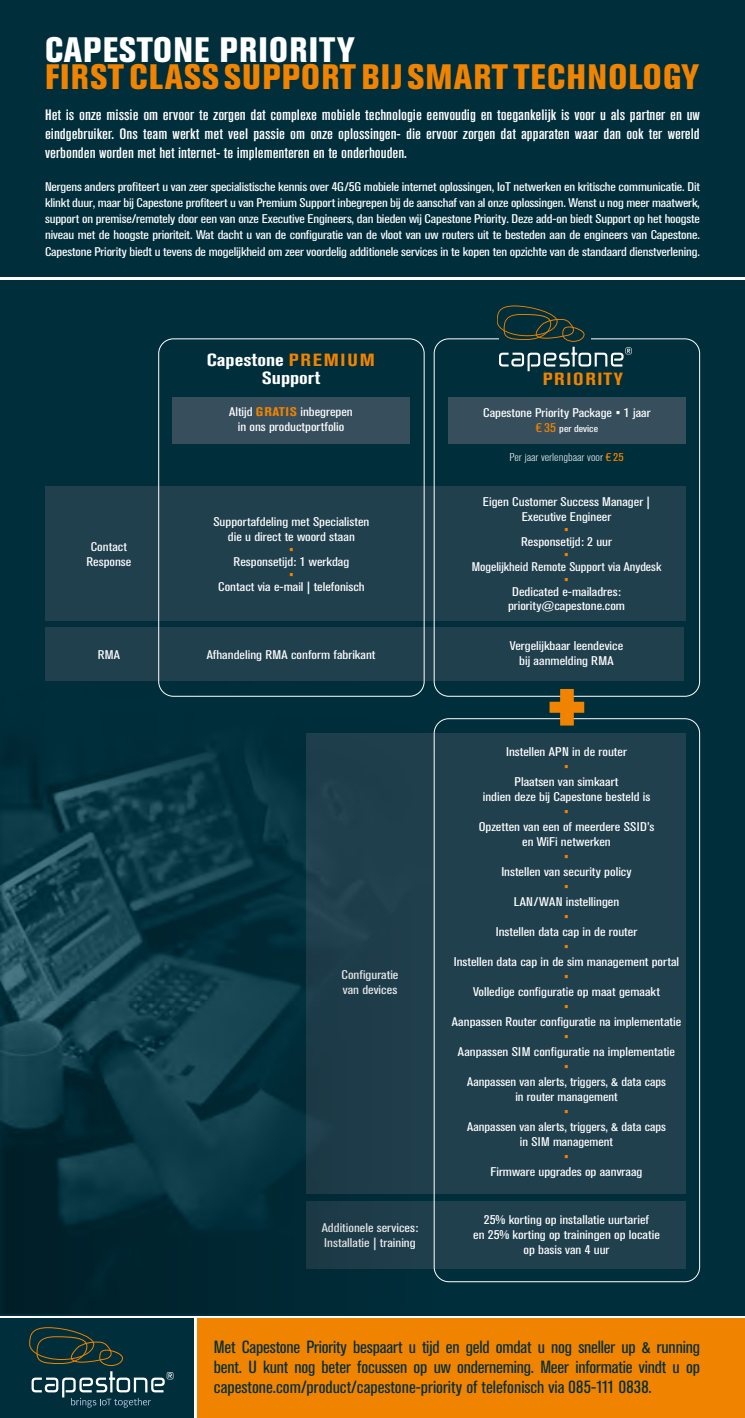
<style>
.page{position:relative;width:745px;height:1418px;background:#fff}
.page>*{position:absolute;margin:0;border:0;box-sizing:border-box;transform-origin:0 0}
.t1{font:800 condensed 87.5px "Akzidenz Grotesk Std";color:#f08300}
.t2{font:800 condensed 35px "Akzidenz Grotesk Std";letter-spacing:.035em;color:#f08300}
.t3{font:800 condensed 35px "Akzidenz Grotesk Std";letter-spacing:.035em;color:#fff}
.t4{font:condensed 17.5px/20px "Akzidenz Grotesk Std";color:#002e3b;text-align:justify;scale:1.1 1}
.t5{font:700 condensed 17.5px/17.5px "Akzidenz Grotesk Std";color:#fff;text-align:center;scale:1.25 1}
.t6{font:700 condensed 17.5px "Akzidenz Grotesk Std";letter-spacing:.08em;color:#f08300;scale:1.25 1}
.t7{font:500 condensed 15px/18.8px "Akzidenz Grotesk Std";color:#fff;text-align:justify;scale:1.25 1}
.t8{font:condensed 12.5px/15px "Akzidenz Grotesk Std";color:#fff;text-align:center;scale:1.25 1}
.t9{font:condensed 12.5px/16.2px "Akzidenz Grotesk Std";color:#fff;text-align:justify;scale:1.23 1}
.t10{font:condensed 12.5px/15px "Akzidenz Grotesk Std";color:#fff;text-align:center;scale:1.22 1}
.t11{font:condensed 12.5px "Akzidenz Grotesk Std";color:#fff;scale:1.2 1}
.t12{font:condensed 12.5px "Akzidenz Grotesk Std";color:#f08300;scale:1.25 1}
.t13{font:300 condensed 11.25px "Akzidenz Grotesk Std";color:#fff;scale:1.25 1}
.t14{font:condensed 10px "Akzidenz Grotesk Std";color:#fff;scale:1.25 1}
.s1{color:#f08300}
.s2{font-weight:700;color:#f08300}
.s3{font-size:12.5px;color:#f08300}
.s4{font-weight:400;color:#f08300}
</style>
<div class="page">
<div style="left:0;top:280px;width:744px;height:1035px;background:#002e3b"></div>
<div style="left:400px;top:628px;width:57px;height:53px;background:#21404e"></div>
<div style="left:400px;top:486px;width:57px;height:135px;background:#21404e"></div>
<div style="left:45px;top:628px;width:128px;height:53px;background:#21404e"></div>
<div style="left:45px;top:486px;width:128px;height:135px;background:#21404e"></div>
<div style="left:0;top:0;width:744px;height:276px;background:#002e3b"></div>
<div style="left:0;top:1318px;width:193px;height:99px;background:#002e3b"></div>
<div style="left:197px;top:1318px;width:547px;height:99px;background:#f08300"></div>
<svg style="left:29px;top:1327px;width:94px;height:38px"></svg>
<svg style="left:32px;top:1371px;width:141px;height:36px"></svg>
<div style="left:448px;top:486px;width:237px;height:135px;background:#21404e"></div>
<div style="left:449px;top:628px;width:234px;height:53px;background:#21404e"></div>
<div style="left:306px;top:733px;width:379px;height:460px;background:#21404e"></div>
<div style="left:429px;top:1200px;width:256px;height:68px;background:#21404e"></div>
<div style="left:433px;top:338px;width:266px;height:358px;border:1px solid #fff;border-radius:15px"></div>
<div style="left:448px;top:397px;width:237px;height:47px;background:#374f5d"></div>
<svg style="left:496px;top:305px;width:135px;height:66px"></svg>
<div style="left:172px;top:628px;width:238px;height:53px;background:#21404e"></div>
<div style="left:172px;top:397px;width:238px;height:47px;background:#374f5d"></div>
<div style="left:172px;top:486px;width:238px;height:135px;background:#21404e"></div>
<img style="left:0;top:683px;width:431px;height:630px">
<h2 class="t3" style="left:45px;top:29px;width:311px">CAPESTONE PRIORITY</h2>
<h2 class="t2" style="left:45px;top:57px;width:655px">FIRST CLASS SUPPORT BIJ SMART TECHNOLOGY</h2>
<p class="t7" style="left:45px;top:106px;width:525px">Het is onze missie om ervoor te zorgen dat complexe mobiele technologie eenvoudig en toegankelijk is voor u als partner en uw eindgebruiker. Ons team werkt met veel passie om onze oplossingen- die ervoor zorgen dat apparaten waar dan ook ter wereld verbonden worden met het internet- te implementeren en te onderhouden.</p>
<p class="t9" style="left:45px;top:178px;width:533px">Nergens anders profiteert u van zeer specialistische kennis over 4G/5G mobiele internet oplossingen, IoT netwerken en kritische communicatie. Dit klinkt duur, maar bij Capestone profiteert u van Premium Support inbegrepen bij de aanschaf van al onze oplossingen. Wenst u nog meer maatwerk, support on premise/remotely door een van onze Executive Engineers, dan bieden wij Capestone Priority. Deze add-on biedt Support op het hoogste niveau met de hoogste prioriteit. Wat dacht u van de configuratie van de vloot van uw routers uit te besteden aan de engineers van Capestone.<br>Capestone Priority biedt u tevens de mogelijkheid om zeer voordelig additionele services in te kopen ten opzichte van de standaard dienstverlening.</p>
<p class="t8" style="left:86px;top:539px;width:37px">Contact<br>Response</p>
<p class="t8" style="left:98px;top:647px;width:19px">RMA</p>
<h3 class="t5" style="left:207px;top:351px;width:136px">Capestone <span class="s1">PREMIUM<br></span>Support</h3>
<p class="t8" style="left:229px;top:404px;width:100px">Altijd <span class="s2">GRATIS</span> inbegrepen in ons productportfolio</p>
<p class="t8" style="left:213px;top:514px;width:126px">Supportafdeling met Specialisten die u direct te woord staan</p>
<p class="t12" style="left:288px;top:542px;width:6px">•</p>
<p class="t8" style="left:233px;top:554px;width:94px">Responsetijd: 1 werkdag</p>
<p class="t12" style="left:288px;top:567px;width:6px">•</p>
<p class="t8" style="left:218px;top:579px;width:119px">Contact via e-mail | telefonisch</p>
<p class="t8" style="left:206px;top:647px;width:136px">Afhandeling RMA conform fabrikant</p>
<p class="t8" style="left:341px;top:967px;width:47px;text-align:left">Configuratie van devices</p>
<p class="t8" style="left:321px;top:1220px;width:79px;text-align:left">Additionele services:<br>Installatie | training</p>
<h3 class="t6" style="left:542px;top:369px;width:66px">PRIORITY</h3>
<p class="t8" style="left:483px;top:405px;width:135px">Capestone Priority Package • 1 jaar</p>
<p class="t14" style="left:535px;top:423px;width:51px"><span class="s3">€35</span> per device</p>
<p class="t13" style="left:509px;top:451px;width:93px">Per jaar verlengbaar voor <span class="s4">€25</span></p>
<p class="t8" style="left:482px;top:494px;width:135px">Eigen Customer Success Manager |<br>Executive Engineer</p>
<p class="t12" style="left:563px;top:522px;width:6px">•</p>
<p class="t8" style="left:520px;top:534px;width:74px">Responsetijd: 2 uur</p>
<p class="t12" style="left:563px;top:547px;width:6px">•</p>
<p class="t11" style="left:471px;top:560px;width:159px">Mogelijkheid Remote Support via Anydesk</p>
<p class="t12" style="left:563px;top:572px;width:6px">•</p>
<p class="t8" style="left:507px;top:585px;width:95px;line-height:13.8px">Dedicated e-mailadres: priority@capestone.com</p>
<p class="t8" style="left:509px;top:638px;width:92px">Vergelijkbaar leendevice bij aanmelding RMA</p>
<h1 class="t1" style="left:542px;top:652px;width:50px">+</h1>
<p class="t8" style="left:505px;top:744px;width:98px">Instellen APN in de router</p>
<p class="t12" style="left:563px;top:759px;width:6px">•</p>
<p class="t8" style="left:482px;top:774px;width:135px">Plaatsen van simkaart<br>indien deze bij Capestone besteld is</p>
<p class="t12" style="left:563px;top:804px;width:6px">•</p>
<p class="t8" style="left:478px;top:819px;width:142px">Opzetten van een of meerdere SSID’s en WiFi netwerken</p>
<p class="t12" style="left:563px;top:849px;width:6px">•</p>
<p class="t8" style="left:501px;top:864px;width:106px">Instellen van security policy</p>
<p class="t12" style="left:563px;top:879px;width:6px">•</p>
<p class="t8" style="left:513px;top:894px;width:86px">LAN/WAN instellingen</p>
<p class="t12" style="left:563px;top:909px;width:6px">•</p>
<p class="t8" style="left:495px;top:924px;width:115px">Instellen data cap in de router</p>
<p class="t12" style="left:563px;top:939px;width:6px">•</p>
<p class="t8" style="left:453px;top:954px;width:182px">Instellen data cap in de sim management portal</p>
<p class="t12" style="left:563px;top:969px;width:6px">•</p>
<p class="t8" style="left:472px;top:984px;width:151px">Volledige configuratie op maat gemaakt</p>
<p class="t12" style="left:563px;top:999px;width:6px">•</p>
<p class="t8" style="left:451px;top:1014px;width:185px">Aanpassen Router configuratie na implementatie</p>
<p class="t12" style="left:563px;top:1029px;width:6px">•</p>
<p class="t8" style="left:457px;top:1044px;width:175px">Aanpassen SIM configuratie na implementatie</p>
<p class="t12" style="left:563px;top:1059px;width:6px">•</p>
<p class="t10" style="left:466px;top:1074px;width:164px">Aanpassen van alerts, triggers, &amp; data caps in router management</p>
<p class="t12" style="left:563px;top:1104px;width:6px">•</p>
<p class="t10" style="left:466px;top:1119px;width:164px">Aanpassen van alerts, triggers, &amp; data caps in SIM management</p>
<p class="t12" style="left:563px;top:1149px;width:6px">•</p>
<p class="t8" style="left:490px;top:1164px;width:123px">Firmware upgrades op aanvraag</p>
<p class="t8" style="left:473px;top:1211px;width:151px">25% korting op installatie uurtarief<br>en 25% korting op trainingen op locatie op basis van 4 uur</p>
<h3 class="t4" style="left:214px;top:1337px;width:443px">Met Capestone Priority bespaart u tijd en geld omdat u nog sneller up &amp; running bent. U kunt nog beter focussen op uw onderneming. Meer informatie vindt u op capestone.com/product/capestone-priority of telefonisch via 085-111 0838.</h3>
</div>
